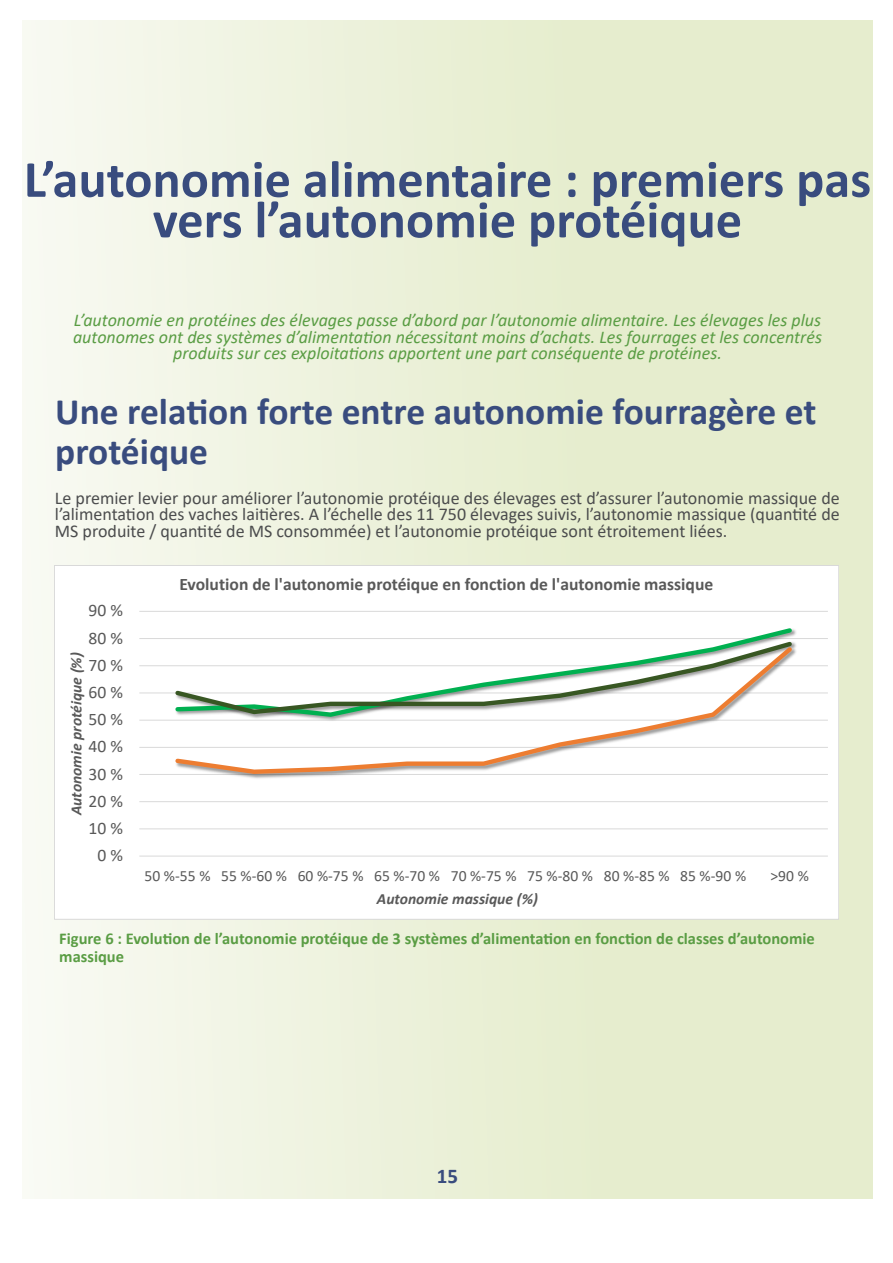
<style>
.page{position:relative;width:893px;height:1263px;background:#fff}
.page>*{position:absolute;margin:0;border:0;box-sizing:border-box;transform-origin:0 0}
.t1{font:700 52.5px/40.5px "Calibri";color:#394c7e;text-align:center}
.t2{font:700 37.5px/40.5px "Calibri";color:#394c7e}
.t3{font:700 21px "Calibri";color:#394c7e}
.t4{font:18px/16.5px "Calibri";color:#4b4c4d;text-align:justify}
.t5{font:italic 18px/16.5px "Calibri";color:#5a9d44;text-align:center}
.t6{font:700 17.55px "Calibri";color:#595959}
.t7{font:17.55px "Calibri";color:#595959}
.t8{font:700 16.5px/18px "Calibri";color:#5a9d44}
.t9{font:15.6px "Calibri";letter-spacing:.005em;color:#595959}
.t10{font:italic 700 15.6px "Calibri";color:#595959}
</style>
<div class="page">
<div style="left:22px;top:20px;width:851px;height:1178px;background:linear-gradient(to right,#f6f8ee,#e2eac5)"></div>
<div style="left:54px;top:565px;width:785px;height:354px;background:#fff"></div>
<hr style="left:139px;top:828px;width:689px;height:1px;background:#d9d9d9">
<hr style="left:139px;top:801px;width:689px;height:1px;background:#d9d9d9">
<hr style="left:139px;top:774px;width:689px;height:1px;background:#d9d9d9">
<hr style="left:139px;top:747px;width:689px;height:1px;background:#d9d9d9">
<hr style="left:139px;top:720px;width:689px;height:1px;background:#d9d9d9">
<hr style="left:139px;top:693px;width:689px;height:1px;background:#d9d9d9">
<hr style="left:139px;top:665px;width:689px;height:1px;background:#d9d9d9">
<hr style="left:139px;top:638px;width:689px;height:1px;background:#d9d9d9">
<hr style="left:139px;top:611px;width:689px;height:1px;background:#d9d9d9">
<hr style="left:139px;top:856px;width:689px;height:1px;background:#d9d9d9">
<svg style="left:746px;top:628px;width:49px;height:11px"></svg>
<svg style="left:173px;top:643px;width:623px;height:133px"></svg>
<svg style="left:172px;top:639px;width:623px;height:77px"></svg>
<p class="t1" style="left:24px;top:158px;width:849px">L’autonomie alimentaire : premiers pas vers l’autonomie protéique</p>
<p class="t5" style="left:73px;top:311px;width:750px">L’autonomie en protéines des élevages passe d’abord par l’autonomie alimentaire. Les élevages les plus autonomes ont des systèmes d’alimentation nécessitant moins d’achats. Les fourrages et les concentrés produits sur ces exploitations apportent une part conséquente de protéines.</p>
<p class="t2" style="left:55px;top:390px;width:763px">Une relation forte entre autonomie fourragère et protéique</p>
<p class="t4" style="left:55px;top:489px;width:786px">Le premier levier pour améliorer l’autonomie protéique des élevages est d’assurer l’autonomie massique de l’alimentation des vaches laitières. A l’échelle des 11 750 élevages suivis, l’autonomie massique (quantité de MS produite / quantité de MS consommée) et l’autonomie protéique sont étroitement liées.</p>
<p class="t7" style="left:89px;top:598px;width:36px">90 %</p>
<p class="t7" style="left:89px;top:625px;width:36px">80 %</p>
<p class="t10" style="left:65px;top:815px;width:165px;rotate:-90deg">Autonomie protéique (%)</p>
<p class="t7" style="left:89px;top:653px;width:36px">70 %</p>
<p class="t7" style="left:89px;top:680px;width:36px">60 %</p>
<p class="t7" style="left:89px;top:707px;width:36px">50 %</p>
<p class="t7" style="left:89px;top:734px;width:36px">40 %</p>
<p class="t7" style="left:89px;top:761px;width:36px">30 %</p>
<p class="t7" style="left:89px;top:789px;width:36px">20 %</p>
<p class="t7" style="left:89px;top:816px;width:36px">10 %</p>
<p class="t7" style="left:98px;top:843px;width:27px">0 %</p>
<p class="t6" style="left:179px;top:571px;width:535px">Evolution de l'autonomie protéique en fonction de l'autonomie massique</p>
<p class="t9" style="left:145px;top:865px;width:603px">50 %-55 % 55 %-60 % 60 %-75 % 65 %-70 % 70 %-75 % 75 %-80 % 80 %-85 % 85 %-90 %</p>
<p class="t9" style="left:770px;top:865px;width:40px">&gt;90 %</p>
<p class="t10" style="left:377px;top:888px;width:163px">Autonomie massique (%)</p>
<p class="t8" style="left:59px;top:929px;width:757px">Figure 6 : Evolution de l’autonomie protéique de 3 systèmes d’alimentation en fonction de classes d’autonomie massique</p>
<p class="t3" style="left:437px;top:1161px;width:23px">15</p>
</div>
